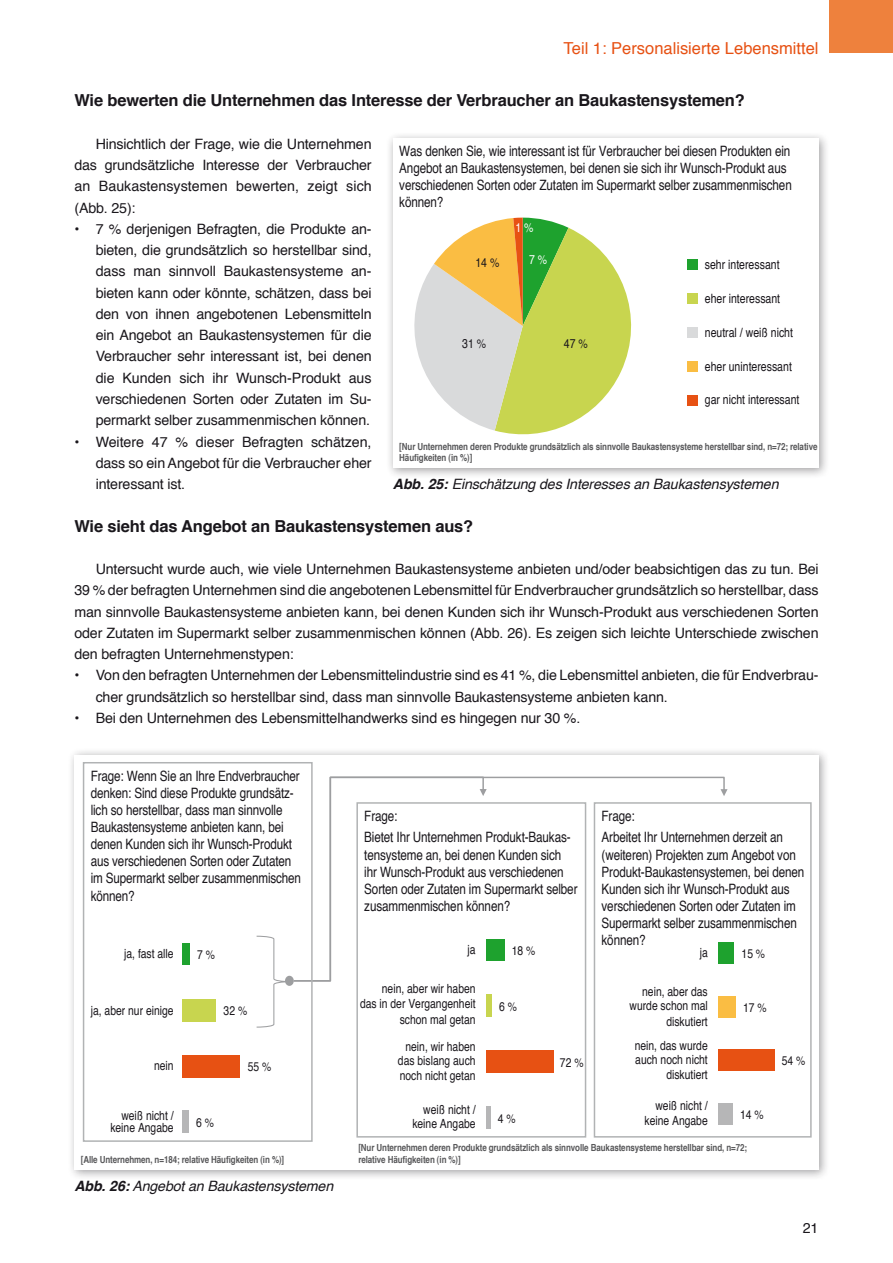
<style>
.page{position:relative;width:893px;height:1263px;background:#fff}
.page>*{position:absolute;margin:0;border:0;box-sizing:border-box;transform-origin:0 0}
.t1{font:700 16.5px "Helvetica";letter-spacing:-.01em;color:#1a171c}
.t2{font:16.5px "Helvetica";color:#e75113}
.t3{font:14.25px/21.3px "Helvetica";letter-spacing:-.01em;color:#1a171c;text-align:justify}
.t4{font:condensed 14.25px/17.1px "Helvetica";letter-spacing:-.01em;color:#1a171c}
.t5{font:italic 14.25px "Helvetica";letter-spacing:-.01em;color:#1a171c}
.t6{font:condensed 12.75px "Helvetica";color:#1a171c}
.t7{font:condensed 12.75px "Helvetica";color:#fff}
.t8{font:condensed 12.6px/14.5px "Helvetica";color:#1a171c;text-align:right}
.t9{font:700 condensed 9.75px/11.7px "Helvetica";letter-spacing:-.01em;color:#58585a}
.s1{font-weight:700}
</style>
<div class="page">
<div style="left:829px;top:0;width:64px;height:53px;background:#ee813d"></div>
<div style="left:386px;top:131px;width:444px;height:348px;background:#1a171c;opacity:.4"></div>
<div style="left:393px;top:138px;width:426px;height:330px;background:#fff"></div>
<svg style="left:414px;top:218px;width:218px;height:217px"></svg>
<div style="left:688px;top:260px;width:10px;height:10px;background:#1ea22e"></div>
<div style="left:688px;top:294px;width:10px;height:10px;background:#c8d54f"></div>
<div style="left:688px;top:328px;width:10px;height:10px;background:#d9dadb"></div>
<div style="left:688px;top:362px;width:10px;height:10px;background:#fabd43"></div>
<div style="left:688px;top:395px;width:10px;height:11px;background:#e75113"></div>
<div style="left:68px;top:748px;width:762px;height:432px;background:#1a171c;opacity:.4"></div>
<div style="left:74px;top:755px;width:745px;height:414px;background:#fff"></div>
<div style="left:182px;top:999px;width:34px;height:22px;background:#c8d54f"></div>
<div style="left:182px;top:1055px;width:58px;height:22px;background:#e75113"></div>
<div style="left:182px;top:1111px;width:7px;height:22px;background:#b6b6b7"></div>
<div style="left:183px;top:943px;width:7px;height:22px;background:#1ea22e"></div>
<div style="left:486px;top:994px;width:6px;height:23px;background:#c8d54f"></div>
<div style="left:486px;top:1050px;width:67px;height:23px;background:#e75113"></div>
<hr style="left:486px;top:1106px;width:4px;height:23px;background:#b6b6b7">
<div style="left:718px;top:996px;width:18px;height:21px;background:#fabd43"></div>
<div style="left:718px;top:1050px;width:56px;height:21px;background:#e75113"></div>
<div style="left:718px;top:1103px;width:15px;height:22px;background:#b6b6b7"></div>
<div style="left:718px;top:942px;width:16px;height:22px;background:#1ea22e"></div>
<svg style="left:256px;top:935px;width:38px;height:93px"></svg>
<svg style="left:292px;top:776px;width:433px;height:206px"></svg>
<svg style="left:720px;top:789px;width:8px;height:7px"></svg>
<div style="left:83px;top:762px;width:230px;height:380px;border:2px solid #b1b3b4"></div>
<div style="left:356px;top:802px;width:230px;height:335px;border:2px solid #b1b3b4"></div>
<div style="left:594px;top:802px;width:218px;height:335px;border:2px solid #b1b3b4"></div>
<p class="t2" style="left:564px;top:36px;width:256px">Teil 1: Personalisierte Lebensmittel</p>
<p class="t1" style="left:74px;top:87px;width:672px">Wie bewerten die Unternehmen das Interesse der Verbraucher an Baukastensystemen?</p>
<p class="t3" style="left:74px;top:134px;width:299px;text-indent:21px">Hinsichtlich der Frage, wie die Unternehmen das grundsätzliche Interesse der Verbraucher an Baukastensystemen bewerten, zeigt sich (Abb. 25):</p>
<p class="t3" style="left:96px;top:219px;width:277px;text-indent:-21px">• 7 % derjenigen Befragten, die Produkte an&shy;bieten, die grundsätzlich so herstellbar sind, dass man sinnvoll Baukastensysteme an&shy;bieten kann oder könnte, schätzen, dass bei den von ihnen angebotenen Lebensmitteln ein Angebot an Baukastensystemen für die Verbraucher sehr interessant ist, bei denen die Kunden sich ihr Wunsch-Produkt aus verschiedenen Sorten oder Zutaten im Su&shy;permarkt selber zusammenmischen können.</p>
<p class="t3" style="left:96px;top:431px;width:277px;text-indent:-21px">• Weitere 47 % dieser Befragten schätzen, dass so ein Angebot für die Verbraucher eher interessant ist.</p>
<p class="t1" style="left:74px;top:512px;width:400px">Wie sieht das Angebot an Baukastensystemen aus?</p>
<p class="t3" style="left:74px;top:559px;width:746px;text-indent:21px">Untersucht wurde auch, wie viele Unternehmen Baukastensysteme anbieten und/oder beabsichtigen das zu tun. Bei 39 % der befragten Unternehmen sind die angebotenen Lebensmittel für Endverbraucher grundsätzlich so herstellbar, dass man sinnvolle Baukastensysteme anbieten kann, bei denen Kunden sich ihr Wunsch-Produkt aus verschiedenen Sorten oder Zutaten im Supermarkt selber zusammenmischen können (Abb. 26). Es zeigen sich leichte Unterschiede zwischen den befragten Unternehmenstypen:</p>
<p class="t3" style="left:96px;top:665px;width:724px;text-indent:-21px">• Von den befragten Unternehmen der Lebensmittelindustrie sind es 41 %, die Lebensmittel anbieten, die für Endverbrau&shy;cher grundsätzlich so herstellbar sind, dass man sinnvolle Baukastensysteme anbieten kann.</p>
<p class="t3" style="left:74px;top:708px;width:507px">• Bei den Unternehmen des Lebensmittelhandwerks sind es hingegen nur 30 %.</p>
<p class="t4" style="left:399px;top:142px;width:394px">Was denken Sie, wie interessant ist für Verbraucher bei diesen Produkten ein Angebot an Baukastensystemen, bei denen sie sich ihr Wunsch-Produkt aus verschiedenen Sorten oder Zutaten im Supermarkt selber zusammenmischen können?</p>
<p class="t7" style="left:515px;top:219px;width:20px">1 %</p>
<p class="t7" style="left:529px;top:251px;width:20px">7 %</p>
<p class="t6" style="left:475px;top:255px;width:25px">14 %</p>
<p class="t6" style="left:705px;top:256px;width:76px">sehr interessant</p>
<p class="t6" style="left:705px;top:290px;width:77px">eher interessant</p>
<p class="t6" style="left:705px;top:324px;width:90px">neutral / weiß nicht</p>
<p class="t6" style="left:705px;top:358px;width:89px">eher uninteressant</p>
<p class="t6" style="left:705px;top:392px;width:96px">gar nicht interessant</p>
<p class="t6" style="left:462px;top:336px;width:25px">31 %</p>
<p class="t6" style="left:564px;top:336px;width:25px">47 %</p>
<p class="t9" style="left:399px;top:440px;width:420px">[Nur Unternehmen deren Produkte grundsätzlich als sinnvolle Baukastensysteme herstellbar sind, n=72; relative<br>Häufigkeiten (in %)]</p>
<p class="t5" style="left:393px;top:473px;width:387px"><span class="s1">Abb. 25:</span> Einschätzung des Interesses an Baukastensystemen</p>
<p class="t4" style="left:91px;top:767px;width:212px">Frage: Wenn Sie an Ihre Endverbraucher denken: Sind diese Produkte grundsätz&shy;lich so herstellbar, dass man sinnvolle Baukastensysteme anbieten kann, bei denen Kunden sich ihr Wunsch-Produkt aus verschiedenen Sorten oder Zutaten im Supermarkt selber zusammenmischen können?</p>
<p class="t8" style="left:124px;top:946px;width:51px">ja, fast alle</p>
<p class="t8" style="left:197px;top:947px;width:19px">7 %</p>
<p class="t8" style="left:91px;top:1003px;width:84px">ja, aber nur einige</p>
<p class="t8" style="left:224px;top:1003px;width:25px">32 %</p>
<p class="t8" style="left:154px;top:1058px;width:21px">nein</p>
<p class="t8" style="left:110px;top:1109px;width:65px;line-height:12.6px">weiß nicht / keine Angabe</p>
<p class="t8" style="left:196px;top:1115px;width:19px">6 %</p>
<p class="t8" style="left:248px;top:1059px;width:25px">55 %</p>
<p class="t4" style="left:364px;top:805px;width:208px;line-height:21.3px">Frage:<br>Bietet Ihr Unternehmen Produkt-Baukas-</p>
<p class="t4" style="left:364px;top:846px;width:215px">tensysteme an, bei denen Kunden sich<br>ihr Wunsch-Produkt aus verschiedenen Sorten oder Zutaten im Supermarkt selber zusammenmischen können?</p>
<p class="t8" style="left:468px;top:942px;width:10px">ja</p>
<p class="t8" style="left:360px;top:981px;width:117px;line-height:15.1px">nein, aber wir haben<br>das in der Vergangenheit schon mal getan</p>
<p class="t8" style="left:398px;top:1039px;width:79px;text-align:center">nein, wir haben das bislang auch noch nicht getan</p>
<p class="t8" style="left:412px;top:1102px;width:65px;line-height:14px">weiß nicht / keine Angabe</p>
<p class="t8" style="left:512px;top:943px;width:25px">18 %</p>
<p class="t8" style="left:499px;top:998px;width:19px">6 %</p>
<p class="t8" style="left:498px;top:1110px;width:19px">4 %</p>
<p class="t8" style="left:560px;top:1054px;width:25px">72 %</p>
<p class="t4" style="left:602px;top:805px;width:183px;line-height:21.3px">Frage:<br>Arbeitet Ihr Unternehmen derzeit an</p>
<p class="t4" style="left:602px;top:846px;width:204px">(weiteren) Projekten zum Angebot von<br>Produkt-Baukastensystemen, bei denen<br>Kunden sich ihr Wunsch-Produkt aus verschiedenen Sorten oder Zutaten im<br>Supermarkt selber zusammenmischen können?</p>
<p class="t8" style="left:700px;top:945px;width:10px">ja</p>
<p class="t8" style="left:630px;top:984px;width:80px">nein, aber das wurde schon mal diskutiert</p>
<p class="t8" style="left:635px;top:1038px;width:75px">nein, das wurde auch noch nicht diskutiert</p>
<p class="t8" style="left:644px;top:1099px;width:65px;line-height:14px">weiß nicht / keine Angabe</p>
<p class="t8" style="left:742px;top:946px;width:25px">15 %</p>
<p class="t8" style="left:743px;top:1000px;width:25px">17 %</p>
<p class="t8" style="left:782px;top:1053px;width:25px">54 %</p>
<p class="t8" style="left:740px;top:1107px;width:25px">14 %</p>
<p class="t9" style="left:81px;top:1153px;width:205px">[Alle Unternehmen, n=184; relative Häufigkeiten (in %)]</p>
<p class="t9" style="left:358px;top:1142px;width:390px">[Nur Unternehmen deren Produkte grundsätzlich als sinnvolle Baukastensysteme herstellbar sind, n=72; relative Häufigkeiten (in %)]</p>
<p class="t5" style="left:74px;top:1174px;width:260px"><span class="s1">Abb. 26:</span> Angebot an Baukastensystemen</p>
<p class="t3" style="left:803px;top:1218px;width:17px">21</p>
</div>
